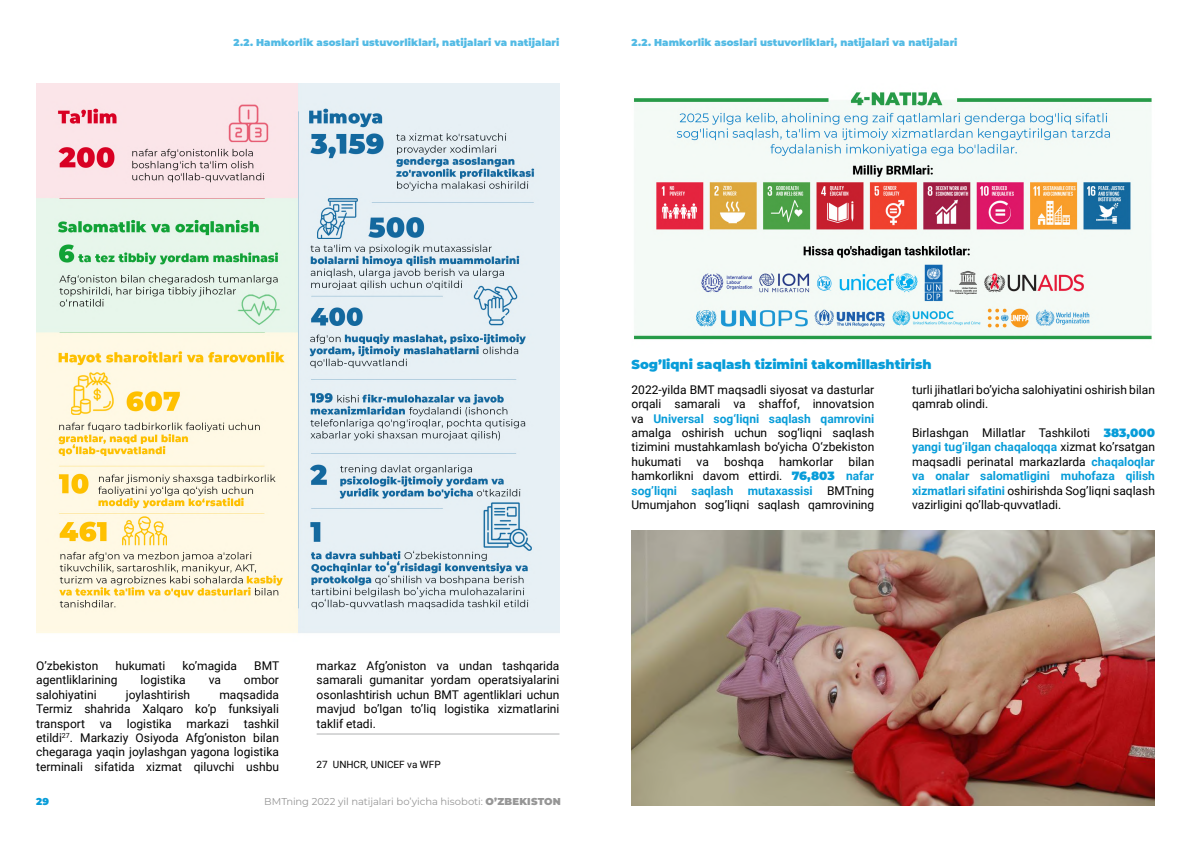
<style>
.page{position:relative;width:1191px;height:842px;background:#fff}
.page>*{position:absolute;margin:0;border:0;box-sizing:border-box;transform-origin:0 0}
.t1{font:900 13px "Montserrat";color:#089dd9}
.t2{font:12px/14.4px "Roboto";color:#000;text-align:justify}
.t3{font:900 10px "Montserrat";letter-spacing:.01em;color:#089dd9}
.t4{font:10px "Montserrat";letter-spacing:-.005em;color:#969696}
.t5{font:10px "Roboto";color:#000}
.s1{font-weight:900}
.s2{font-weight:700;color:#089dd9}
.s3{font-family:"Montserrat";font-weight:900;color:#089dd9}
</style>
<div class="page">
<img style="left:634px;top:92px;width:518px;height:248px">
<img style="left:631px;top:530px;width:524px;height:276px">
<img style="left:36px;top:83px;width:523px;height:550px">
<hr style="left:317px;top:734px;width:242px;height:1px;background:#afb0b1">
<p class="t3" style="left:233px;top:35px;width:327px">2.2. Hamkorlik asoslari ustuvorliklari, natijalari va natijalari</p>
<p class="t3" style="left:631px;top:35px;width:327px">2.2. Hamkorlik asoslari ustuvorliklari, natijalari va natijalari</p>
<p class="t1" style="left:631px;top:355px;width:301px">Sog’liqni saqlash tizimini takomillashtirish</p>
<p class="t2" style="left:36px;top:658px;width:64px">O’zbekiston</p>
<p class="t2" style="left:115px;top:658px;width:51px">hukumati</p>
<p class="t2" style="left:182px;top:658px;width:56px">ko’magida</p>
<p class="t2" style="left:254px;top:658px;width:26px">BMT</p>
<p class="t2" style="left:36px;top:672px;width:83px">agentliklarining</p>
<p class="t2" style="left:141px;top:672px;width:47px">logistika</p>
<p class="t2" style="left:209px;top:672px;width:14px">va</p>
<p class="t2" style="left:244px;top:672px;width:36px">ombor</p>
<p class="t2" style="left:36px;top:687px;width:62px">salohiyatini</p>
<p class="t2" style="left:126px;top:687px;width:66px">joylashtirish</p>
<p class="t2" style="left:36px;top:687px;width:244px;text-indent:183px">maqsadida Termiz shahrida Xalqaro ko’p funksiyali transport va logistika markazi tashkil etildi<sup>27</sup>. Markaziy Osiyoda Afg’oniston bilan chegaraga yaqin joylashgan yagona logistika terminali sifatida xizmat qiluvchi ushbu</p>
<p class="t2" style="left:317px;top:658px;width:244px">markaz Afg’oniston va undan tashqarida samarali gumanitar yordam operatsiyalarini osonlashtirish uchun BMT agentliklari uchun mavjud bo’lgan to’liq logistika xizmatlarini taklif etadi.</p>
<p class="t5" style="left:317px;top:758px;width:125px">27 UNHCR, UNICEF va WFP</p>
<p class="t3" style="left:36px;top:794px;width:14px">29</p>
<p class="t4" style="left:264px;top:795px;width:298px">BMTning 2022 yil natijalari bo’yicha hisoboti: <span class="s1">O’ZBEKISTON</span></p>
<p class="t2" style="left:631px;top:382px;width:244px">2022-yilda BMT maqsadli siyosat va dasturlar orqali samarali va shaffof, innovatsion va <span class="s2">Universal sog‘liqni saqlash qamrovini </span>amalga oshirish uchun sog‘liqni saqlash tizimini mustahkamlash bo‘yicha O‘zbekiston hukumati</p>
<p class="t2" style="left:631px;top:454px;width:244px;text-indent:217px">bilan hamkorlikni davom ettirdi. <span class="s3">76,803</span> <span class="s2">nafar sog’liqni saqlash mutaxassisi</span> BMTning Umumjahon sog’liqni saqlash qamrovining</p>
<p class="t2" style="left:696px;top:454px;width:14px">va</p>
<p class="t2" style="left:724px;top:454px;width:41px">boshqa</p>
<p class="t2" style="left:779px;top:454px;width:56px">hamkorlar</p>
<p class="t2" style="left:912px;top:382px;width:244px">turli jihatlari bo’yicha salohiyatini oshirish bilan qamrab olindi.</p>
<p class="t2" style="left:912px;top:425px;width:244px">Birlashgan Millatlar Tashkiloti <span class="s3">383,000 </span><span class="s2">yangi tug’ilgan chaqaloqqa</span> xizmat ko’rsatgan maqsadli perinatal markazlarda <span class="s2">chaqaloqlar va onalar salomatligini muhofaza qilish xizmatlari sifatini</span> oshirishda Sog’liqni saqlash vazirligini qo’llab-quvvatladi.</p>
</div>
